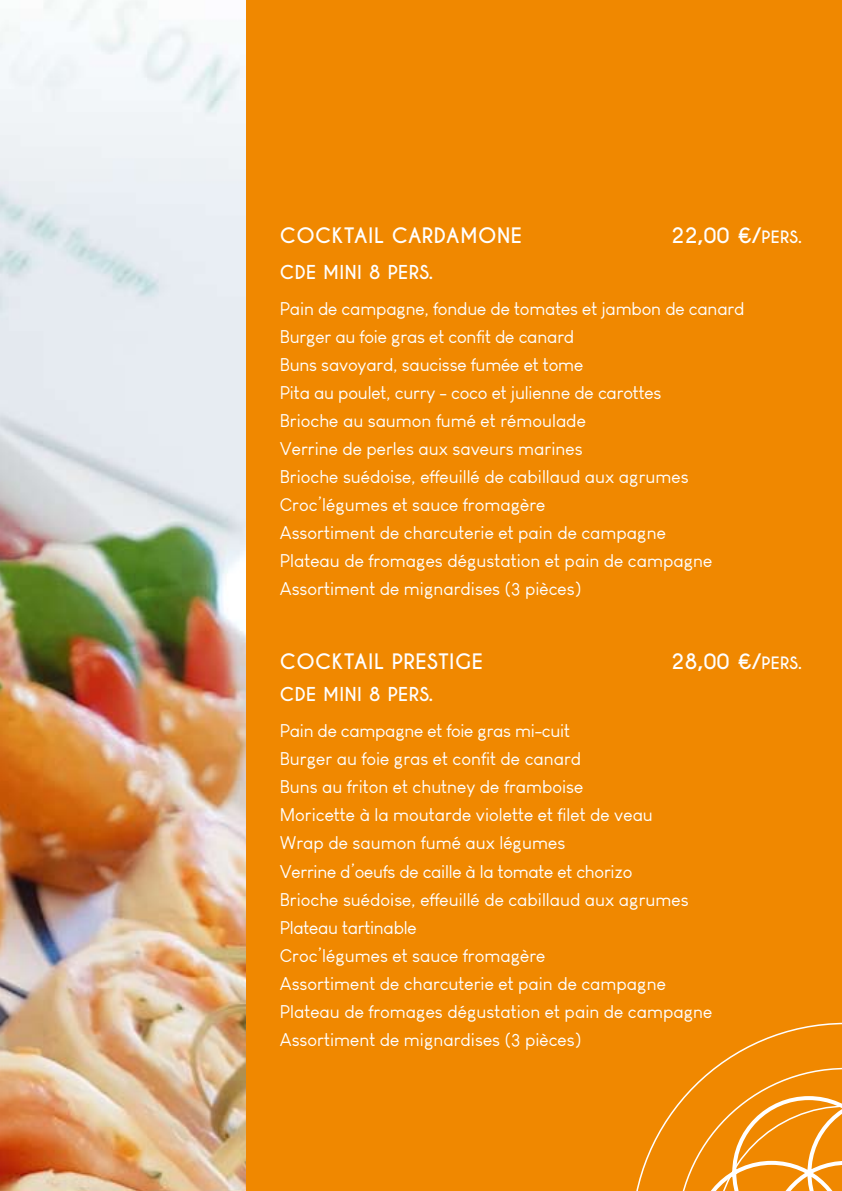
<style>
.page{position:relative;width:842px;height:1191px;background:#fff}
.page>*{position:absolute;margin:0;border:0;box-sizing:border-box;transform-origin:0 0}
.t1{font:700 20px "Caviar Dreams";letter-spacing:.025em;color:#fff}
.t2{font:18px/28px "Louis George Cafe";color:#fff}
.t3{font:700 18px "Caviar Dreams";letter-spacing:.025em;color:#fff}
.s1{font-size:16px}
</style>
<div class="page">
<img style="left:0;top:0;width:247px;height:1191px">
<div style="left:247px;top:0;width:595px;height:1191px;background:#f08800"></div>
<svg style="left:636px;top:1022px;width:206px;height:169px"></svg>
<p class="t1" style="left:280px;top:224px;width:244px">COCKTAIL CARDAM ONE</p>
<p class="t1" style="left:671px;top:224px;width:132px">22,00 €/<span class="s1">PERS.</span></p>
<p class="t3" style="left:280px;top:261px;width:68px">CDE MINI</p>
<p class="t3" style="left:369px;top:261px;width:65px">8 PERS.</p>
<p class="t2" style="left:280px;top:295px;width:466px">Pain de campagne, fondue de tomates et jambon de canard Burger au foie gras et confit de canard<br>Buns savoyard, saucisse fumée et tome<br>Pita au poulet, curry - coco et julienne de carottes<br>Brioche au saumon fumé et rémoulade<br>Verrine de perles aux saveurs marines<br>Brioche suédoise, effeuillé de cabillaud aux agrumes Croc’légumes et sauce fromagère<br>Assortiment de charcuterie et pain de campagne<br>Plateau de fromages dégustation et pain de campagne Assortiment de mignardises (3 pièces)</p>
<p class="t1" style="left:280px;top:650px;width:205px">COCKTAIL PRESTIGE</p>
<p class="t1" style="left:672px;top:650px;width:132px">28,00 €/<span class="s1">PERS.</span></p>
<p class="t3" style="left:280px;top:683px;width:68px">CDE MINI</p>
<p class="t3" style="left:369px;top:683px;width:65px">8 PERS.</p>
<p class="t2" style="left:280px;top:717px;width:434px">Pain de campagne et foie gras mi-cuit<br>Burger au foie gras et confit de canard<br>Buns au friton et chutney de framboise<br>Moricette à la moutarde violette et filet de veau<br>Wrap de saumon fumé aux légumes<br>Verrine d’oeufs de caille à la tomate et chorizo<br>Brioche suédoise, effeuillé de cabillaud aux agrumes Plateau tartinable<br>Croc’légumes et sauce fromagère<br>Assortiment de charcuterie et pain de campagne Plateau de fromages dégustation et pain de campagne Assortiment de mignardises (3 pièces)</p>
</div>
